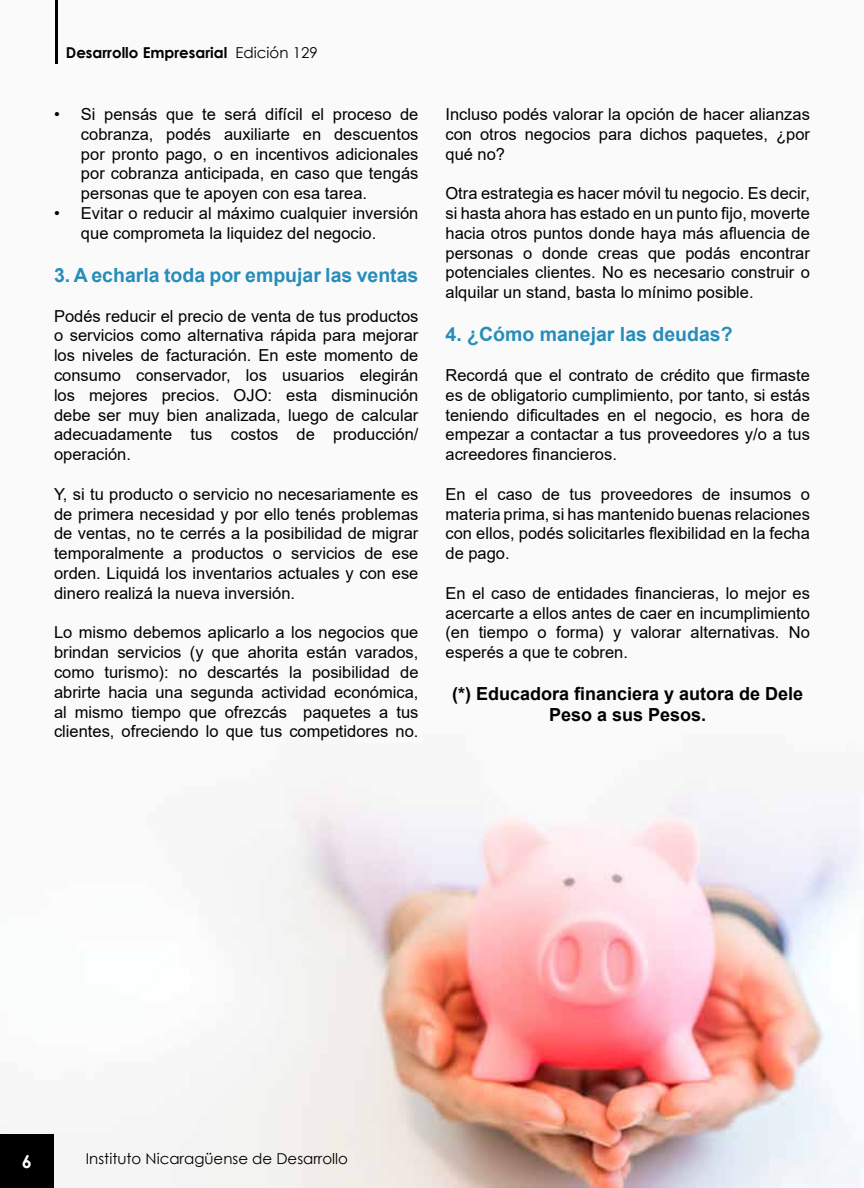
<style>
.page{position:relative;width:864px;height:1188px;background:#fff}
.page>*{position:absolute;margin:0;border:0;box-sizing:border-box;transform-origin:0 0}
.t1{font:700 19.5px "Arial";color:#268dba}
.t2{font:700 18px/21.6px "Arial";color:#000;text-align:center}
.t3{font:700 18px "Century Gothic";color:#fff}
.t4{font:16.5px/19.8px "Arial";color:#000;text-align:justify}
.t5{font:15px "Century Gothic";color:#000}
.t6{font:700 15px "Century Gothic";color:#000}
.s1{font-weight:400}
</style>
<div class="page">
<img style="left:57px;top:0;width:807px;height:1188px">
<hr style="left:55px;top:0;width:2px;height:64px;background:#000">
<div style="left:0;top:1134px;width:54px;height:54px;background:#000"></div>
<p class="t6" style="left:66px;top:41px;width:253px">Desarrollo Empresarial <span class="s1">Edición 129</span></p>
<p class="t4" style="left:81px;top:104px;width:339px;text-indent:-27px">• Si pensás que te será difícil el proceso de cobranza, podés auxiliarte en descuentos por pronto pago, o en incentivos adicionales por cobranza anticipada, en caso que tengás personas que te apoyen con esa tarea.</p>
<p class="t4" style="left:81px;top:203px;width:339px;text-indent:-27px">• Evitar o reducir al máximo cualquier inversión que comprometa la liquidez del negocio.</p>
<p class="t1" style="left:54px;top:261px;width:366px">3. A echarla toda por empujar las ventas</p>
<p class="t4" style="left:54px;top:306px;width:366px">Podés reducir el precio de venta de tus productos o servicios como alternativa rápida para mejorar los niveles de facturación. En este momento de consumo conservador, los usuarios elegirán los mejores precios. OJO: esta disminución debe ser muy bien analizada, luego de calcular adecuadamente tus costos de producción/ operación.</p>
<p class="t4" style="left:54px;top:484px;width:366px">Y, si tu producto o servicio no necesariamente es de primera necesidad y por ello tenés problemas de ventas, no te cerrés a la posibilidad de migrar temporalmente a productos o servicios de ese orden. Liquidá los inventarios actuales y con ese dinero realizá la nueva inversión.</p>
<p class="t4" style="left:54px;top:623px;width:366px">Lo mismo debemos aplicarlo a los negocios que brindan servicios (y que ahorita están varados, como turismo): no descartés la posibilidad de abrirte hacia una segunda actividad económica, al mismo tiempo que ofrezcás paquetes a tus clientes, ofreciendo lo que tus competidores no.</p>
<p class="t4" style="left:445px;top:104px;width:366px">Incluso podés valorar la opción de hacer alianzas con otros negocios para dichos paquetes, ¿por qué no?</p>
<p class="t4" style="left:445px;top:183px;width:366px">Otra estrategia es hacer móvil tu negocio. Es decir, si hasta ahora has estado en un punto fijo, moverte hacia otros puntos donde haya más afluencia de personas o donde creas que podás encontrar potenciales clientes. No es necesario construir o alquilar un stand, basta lo mínimo posible.</p>
<p class="t1" style="left:446px;top:321px;width:289px">4. ¿Cómo manejar las deudas?</p>
<p class="t4" style="left:446px;top:365px;width:366px">Recordá que el contrato de crédito que firmaste es de obligatorio cumplimiento, por tanto, si estás teniendo dificultades en el negocio, es hora de empezar a contactar a tus proveedores y/o a tus acreedores financieros.</p>
<p class="t4" style="left:446px;top:484px;width:366px">En el caso de tus proveedores de insumos o materia prima, si has mantenido buenas relaciones con ellos, podés solicitarles flexibilidad en la fecha de pago.</p>
<p class="t4" style="left:446px;top:583px;width:366px">En el caso de entidades financieras, lo mejor es acercarte a ellos antes de caer en incumplimiento (en tiempo o forma) y valorar alternativas. No esperés a que te cobren.</p>
<p class="t2" style="left:452px;top:683px;width:353px">(*) Educadora financiera y autora de Dele<br>Peso a sus Pesos.</p>
<p class="t3" style="left:22px;top:1148px;width:12px">6</p>
<p class="t5" style="left:86px;top:1148px;width:264px">Instituto Nicaragüense de Desarrollo</p>
</div>
